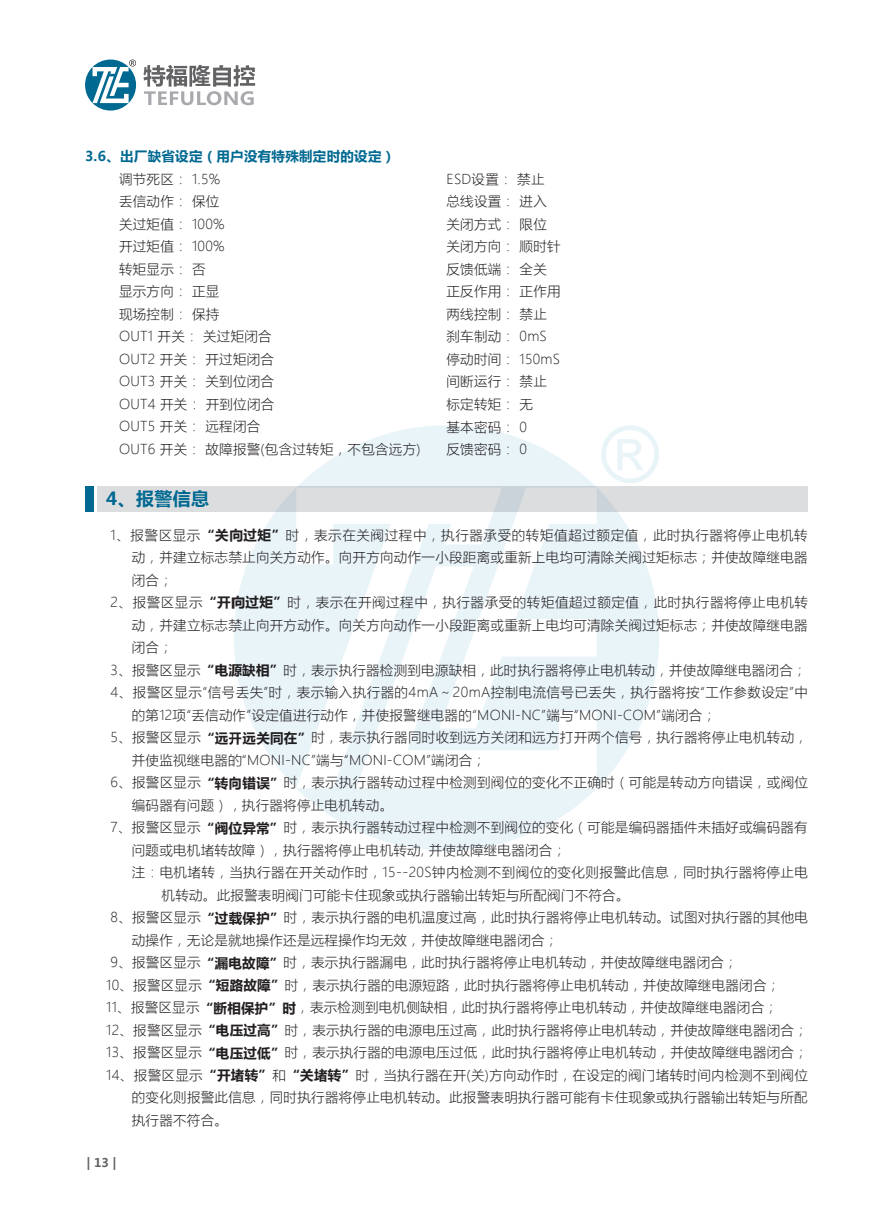
<style>
.page{position:relative;width:893px;height:1212px;background:#fff}
.page>*{position:absolute;margin:0;border:0;box-sizing:border-box;transform-origin:0 0}
.t1{font:700 18px "Microsoft Ya Hei";color:#006991}
.t2{font:300 13.5px/22.5px "Microsoft Ya Hei";letter-spacing:.02em;color:#231f20}
.t3{font:300 13.5px "Microsoft Ya Hei";letter-spacing:.045em;color:#231f20}
.t4{font:700 13.5px "Microsoft Ya Hei";letter-spacing:.02em;color:#006991}
.t5{font:700 12px "Microsoft Ya Hei";color:#636366}
.s1{font-weight:700}
</style>
<div class="page">
<svg style="left:144px;top:65px;width:111px;height:40px"></svg>
<svg style="left:85px;top:60px;width:51px;height:51px"></svg>
<svg style="left:93px;top:60px;width:43px;height:43px"></svg>
<div style="left:85px;top:486px;width:9px;height:25px;background:#006991"></div>
<div style="left:98px;top:486px;width:710px;height:25px;background:#dcdddf"></div>
<div style="left:234px;top:425px;width:425px;height:425px;background:#e9f4f9;border-radius:50%"></div>
<svg style="left:296px;top:487px;width:301px;height:301px"></svg>
<svg style="left:601px;top:425px;width:58px;height:58px"></svg>
<p class="t4" style="left:85px;top:147px;width:312px">3.6、出厂缺省设定（用户没有特殊制定时的设定）</p>
<p class="t2" style="left:119px;top:168px;width:303px">调节死区： 1.5%<br>丢信动作： 保位<br>关过矩值： 100%<br>开过矩值： 100%<br>转矩显示： 否<br>显示方向： 正显<br>现场控制： 保持<br>OUT1 开关： 关过矩闭合<br>OUT2 开关： 开过矩闭合<br>OUT3 开关： 关到位闭合<br>OUT4 开关： 开到位闭合<br>OUT5 开关： 远程闭合<br>OUT6 开关： 故障报警(包含过转矩，不包含远方)</p>
<p class="t2" style="left:446px;top:168px;width:116px">ESD设置： 禁止总线设置： 进入关闭方式： 限位关闭方向： 顺时针反馈低端： 全关正反作用： 正作用两线控制： 禁止刹车制动： 0mS停动时间： 150mS间断运行： 禁止标定转矩： 无<br>基本密码： 0<br>反馈密码： 0</p>
<h1 class="t1" style="left:106px;top:486px;width:104px">4、报警信息</h1>
<p class="t3" style="left:111px;top:526px;width:699px">1、报警区显示<span class="s1">“关向过矩”</span>时，表示在关阀过程中，执行器承受的转矩值超过额定值，此时执行器将停止电机转</p>
<p class="t2" style="left:132px;top:546px;width:677px">动，并建立标志禁止向关方动作。向开方向动作一小段距离或重新上电均可清除关阀过矩标志；并使故障继电器</p>
<p class="t2" style="left:132px;top:568px;width:43px">闭合；</p>
<p class="t3" style="left:111px;top:593px;width:699px">2、报警区显示<span class="s1">“开向过矩”</span>时，表示在开阀过程中，执行器承受的转矩值超过额定值，此时执行器将停止电机转</p>
<p class="t2" style="left:132px;top:613px;width:677px">动，并建立标志禁止向开方动作。向关方向动作一小段距离或重新上电均可清除关阀过矩标志；并使故障继电器</p>
<p class="t2" style="left:132px;top:636px;width:43px">闭合；</p>
<p class="t2" style="left:111px;top:658px;width:698px">3、报警区显示<span class="s1">“电源缺相”</span>时，表示执行器检测到电源缺相，此时执行器将停止电机转动，并使故障继电器闭合；</p>
<p class="t2" style="left:111px;top:681px;width:699px">4、报警区显示“信号丢失”时，表示输入执行器的4mA～20mA控制电流信号已丢失，执行器将按“工作参数设定”中</p>
<p class="t2" style="left:132px;top:703px;width:586px">的第12项“丢信动作”设定值进行动作，并使报警继电器的“MONI-NC”端与“MONI-COM”端闭合；</p>
<p class="t2" style="left:111px;top:726px;width:699px">5、报警区显示<span class="s1">“远开远关同在”</span>时，表示执行器同时收到远方关闭和远方打开两个信号，执行器将停止电机转动，</p>
<p class="t2" style="left:132px;top:748px;width:356px">并使监视继电器的“MONI-NC”端与“MONI-COM”端闭合；</p>
<p class="t2" style="left:111px;top:771px;width:699px">6、报警区显示<span class="s1">“转向错误”</span>时，表示执行器转动过程中检测到阀位的变化不正确时（可能是转动方向错误，或阀位</p>
<p class="t2" style="left:132px;top:793px;width:263px">编码器有问题），执行器将停止电机转动。</p>
<p class="t2" style="left:111px;top:816px;width:699px">7、报警区显示<span class="s1">“阀位异常”</span>时，表示执行器转动过程中检测不到阀位的变化（可能是编码器插件未插好或编码器有</p>
<p class="t2" style="left:132px;top:838px;width:436px">问题或电机堵转故障），执行器将停止电机转动, 并使故障继电器闭合；</p>
<p class="t2" style="left:132px;top:861px;width:678px">注：电机堵转，当执行器在开关动作时，15--20S钟内检测不到阀位的变化则报警此信息，同时执行器将停止电</p>
<p class="t2" style="left:162px;top:883px;width:469px">机转动。此报警表明阀门可能卡住现象或执行器输出转矩与所配阀门不符合。</p>
<p class="t2" style="left:111px;top:906px;width:699px">8、报警区显示<span class="s1">“过载保护”</span>时，表示执行器的电机温度过高，此时执行器将停止电机转动。试图对执行器的其他电</p>
<p class="t2" style="left:132px;top:928px;width:428px">动操作，无论是就地操作还是远程操作均无效，并使故障继电器闭合；</p>
<p class="t2" style="left:111px;top:951px;width:629px">9、报警区显示<span class="s1">“漏电故障”</span>时，表示执行器漏电，此时执行器将停止电机转动，并使故障继电器闭合；</p>
<p class="t2" style="left:106px;top:973px;width:675px">10、报警区显示<span class="s1">“短路故障”</span>时，表示执行器的电源短路，此时执行器将停止电机转动，并使故障继电器闭合；</p>
<p class="t2" style="left:106px;top:996px;width:673px">11、报警区显示<span class="s1">“断相保护”时</span>，表示检测到电机侧缺相，此时执行器将停止电机转动，并使故障继电器闭合；</p>
<p class="t2" style="left:106px;top:1018px;width:703px">12、报警区显示<span class="s1">“电压过高”</span>时，表示执行器的电源电压过高，此时执行器将停止电机转动，并使故障继电器闭合；</p>
<p class="t2" style="left:106px;top:1041px;width:703px">13、报警区显示<span class="s1">“电压过低”</span>时，表示执行器的电源电压过低，此时执行器将停止电机转动，并使故障继电器闭合；</p>
<p class="t2" style="left:106px;top:1063px;width:703px">14、报警区显示<span class="s1">“开堵转”</span>和<span class="s1">“关堵转”</span>时，当执行器在开(关)方向动作时，在设定的阀门堵转时间内检测不到阀位</p>
<p class="t2" style="left:132px;top:1086px;width:677px">的变化则报警此信息，同时执行器将停止电机转动。此报警表明执行器可能有卡住现象或执行器输出转矩与所配</p>
<p class="t2" style="left:132px;top:1108px;width:98px">执行器不符合。</p>
<p class="t5" style="left:86px;top:1154px;width:32px">| 13 |</p>
</div>
